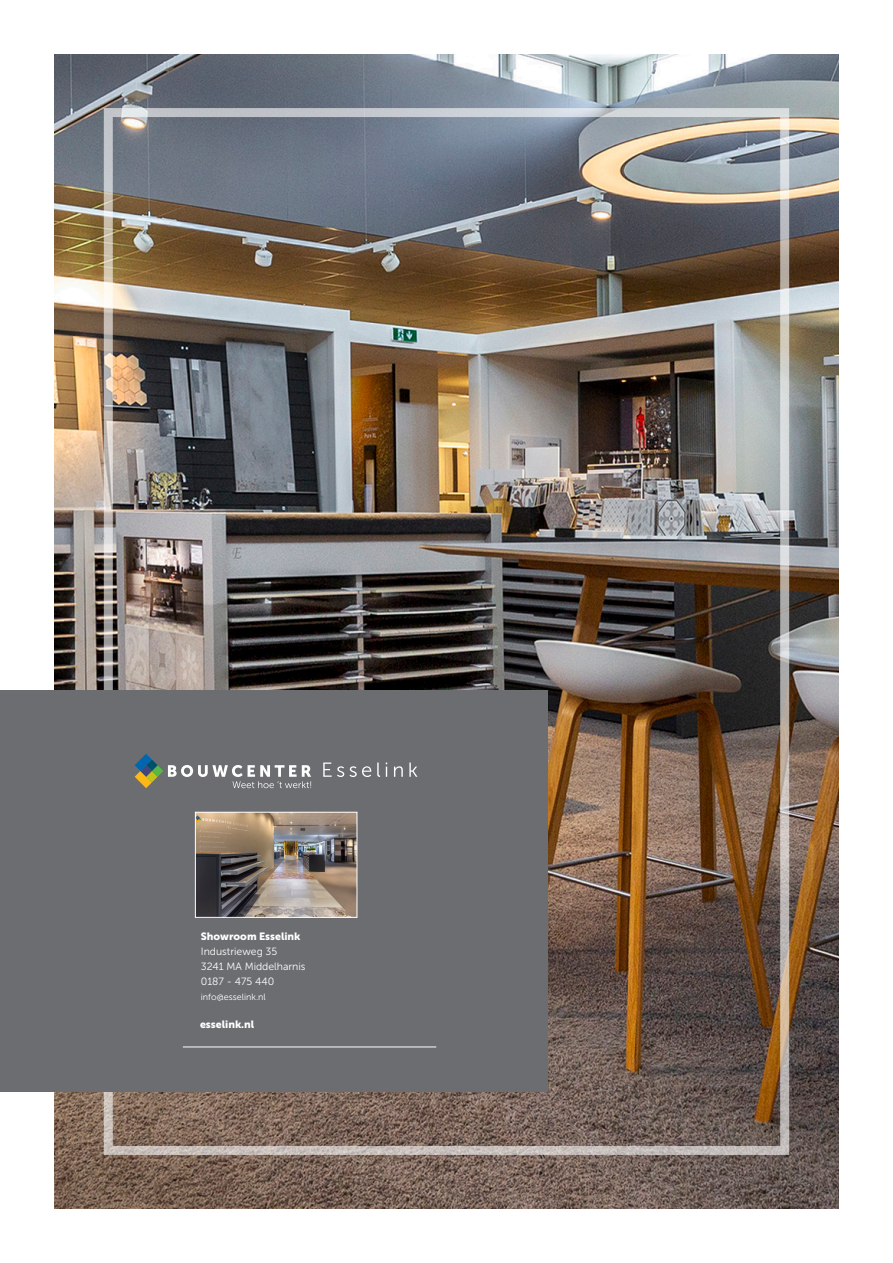
<style>
.page{position:relative;width:893px;height:1263px;background:#fff}
.page>*{position:absolute;margin:0;border:0;box-sizing:border-box;transform-origin:0 0}
.t1{font:10.5px/15px "Museo Sans 300";color:#fff}
.t2{font:10.5px "Museo Sans 900";color:#fff}
.t3{font:9px "Museo Sans 300";color:#fff}
</style>
<div class="page">
<img style="left:54px;top:54px;width:785px;height:1155px">
<div style="left:104px;top:108px;width:685px;height:1047px;border:9px solid #fff"></div>
<div style="left:0;top:690px;width:547px;height:401px;background:#6c6d70"></div>
<svg style="left:135px;top:754px;width:176px;height:34px"></svg>
<svg style="left:323px;top:762px;width:48px;height:15px"></svg>
<svg style="left:377px;top:762px;width:3px;height:15px"></svg>
<svg style="left:386px;top:762px;width:1px;height:15px"></svg>
<svg style="left:394px;top:766px;width:9px;height:11px"></svg>
<svg style="left:409px;top:762px;width:8px;height:15px"></svg>
<img style="left:197px;top:814px;width:158px;height:102px">
<div style="left:195px;top:812px;width:162px;height:106px;border:1px solid #fff"></div>
<hr style="left:183px;top:1046px;width:253px;height:1px;background:#fff">
<p class="t2" style="left:201px;top:930px;width:101px">Showroom Esselink</p>
<p class="t1" style="left:201px;top:944px;width:106px">Industrieweg 35<br>3241 MA Middelharnis<br>0187 - 475 440</p>
<p class="t3" style="left:201px;top:992px;width:66px">info@esselink.nl</p>
<p class="t2" style="left:200px;top:1018px;width:56px">esselink.nl</p>
</div>
